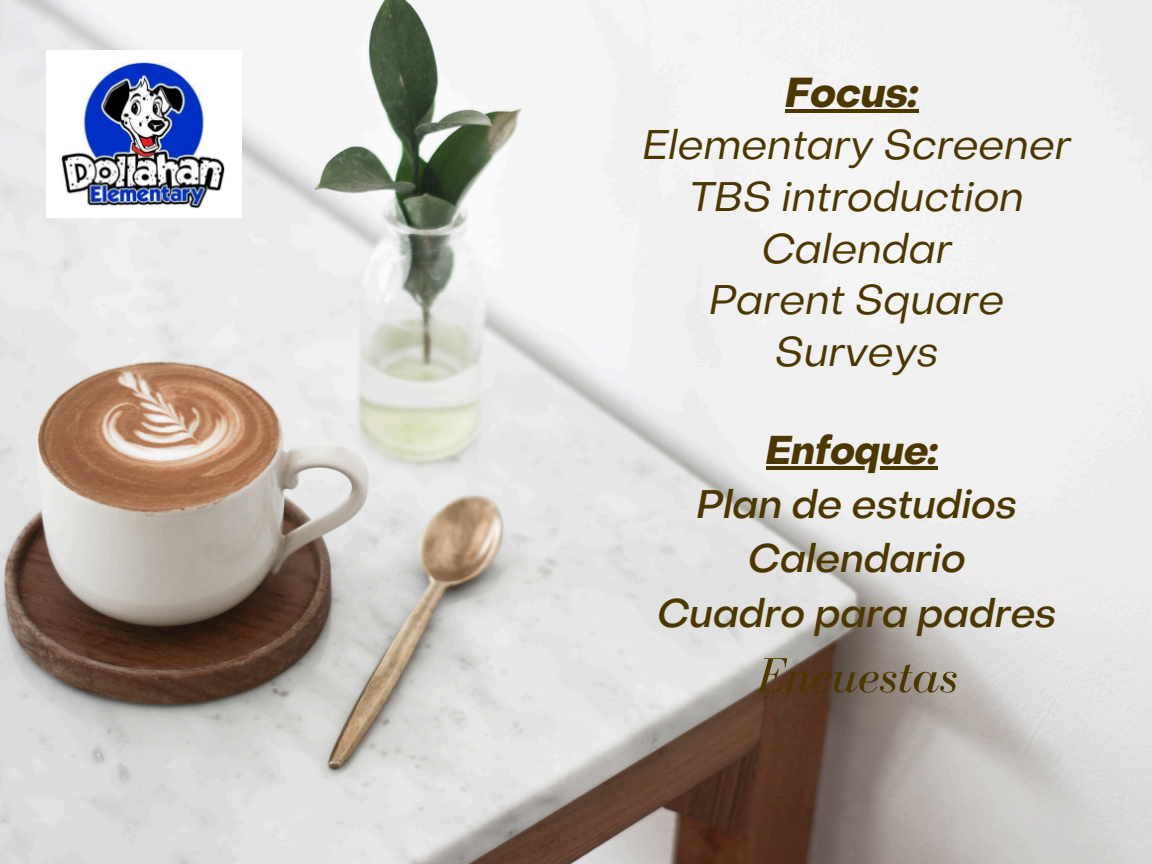
<style>
.page{position:relative;width:1152px;height:864px;background:#fff}
.page>*{position:absolute;margin:0;border:0;box-sizing:border-box;transform-origin:0 0}
.t1{font:italic 50.55px "Bodoni FLF";color:#4d3700}
.t2{font:italic 41.1px "Object Sans";color:#4d3700}
.t3{font:italic 700 41.1px "Object Sans";color:#4d3700}
.t4{font:italic 500 39.45px/54.3px "Object Sans";color:#4d3700;text-align:center}
.s1{font-weight:700}
</style>
<div class="page">
<img style="left:0;top:0;width:1152px;height:864px">
<img style="left:46px;top:51px;width:195px;height:166px">
<hr style="left:785px;top:109px;width:133px;height:4px;background:#4d3700">
<hr style="left:766px;top:466px;width:172px;height:4px;background:#4d3700">
<p class="t3" style="left:785px;top:76px;width:135px">Focus:</p>
<p class="t2" style="left:642px;top:129px;width:430px">Elementary Screener</p>
<p class="t2" style="left:689px;top:180px;width:336px">TBS introduction</p>
<p class="t2" style="left:761px;top:232px;width:192px">Calendar</p>
<p class="t2" style="left:709px;top:284px;width:297px">Parent Square</p>
<p class="t2" style="left:775px;top:336px;width:165px">Surveys</p>
<h1 class="t4" style="left:657px;top:427px;width:401px"><span class="s1">Enfoque:<br></span>Plan de estudios<br>Calendario<br>Cuadro para padres</h1>
<h1 class="t1" style="left:756px;top:648px;width:204px">Encuestas</h1>
</div>
